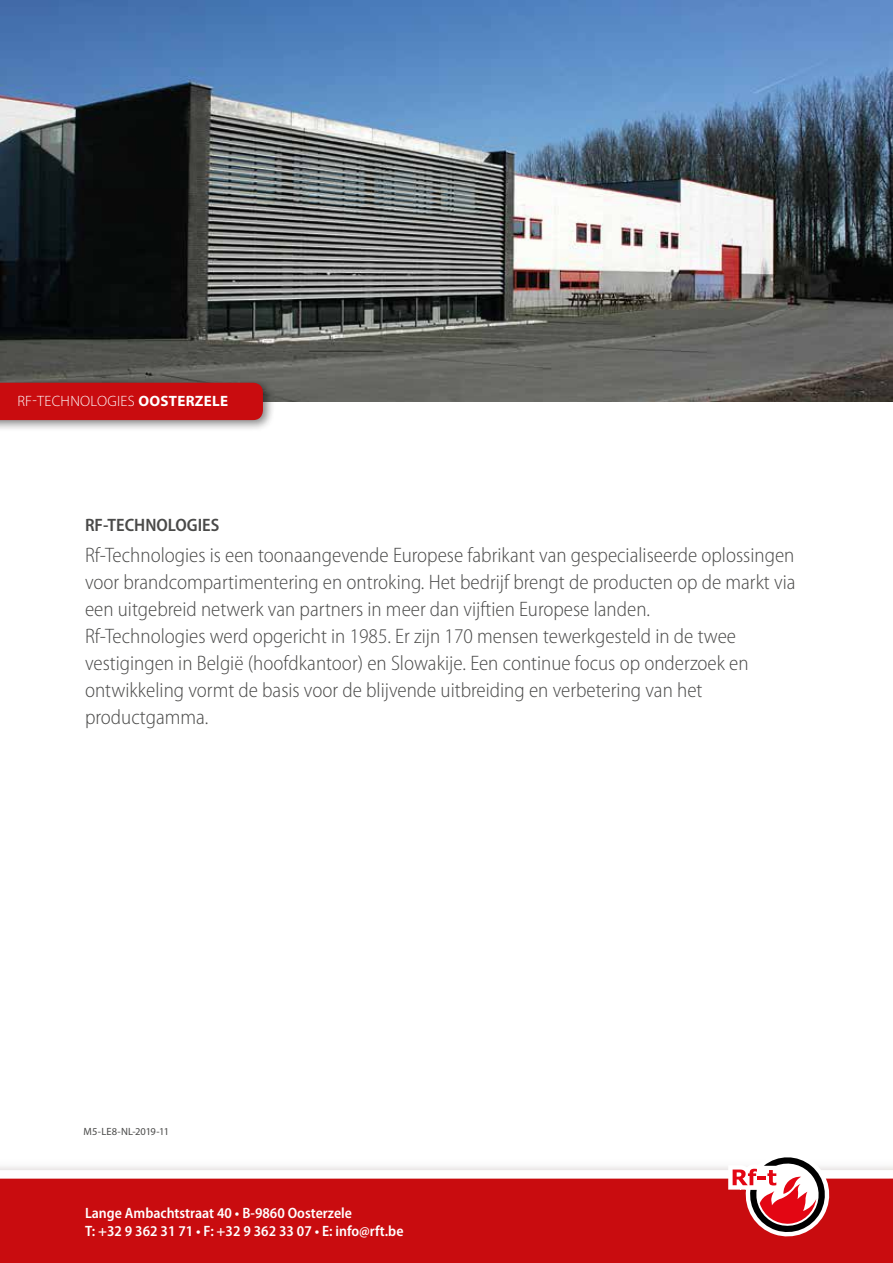
<style>
.page{position:relative;width:893px;height:1263px;background:#fff}
.page>*{position:absolute;margin:0;border:0;box-sizing:border-box;transform-origin:0 0}
.t1{font:300 semi-condensed 21px/27px "Myriad Pro";color:#4a4a49}
.t2{font:600 semi-condensed 18px "Myriad Pro";color:#4a4a49}
.t3{font:600 semi-condensed 15px/18px "Myriad Pro";color:#fff}
.t4{font:300 15px "Myriad Pro";letter-spacing:.02em;color:#fff}
.t5{font:10.5px "Myriad Pro";letter-spacing:-.03em;color:#4a4a49}
.s1{font-weight:700}
</style>
<div class="page">
<svg style="left:0;top:1166px;width:893px;height:97px;background:#cf292c"></svg>
<img style="left:0;top:0;width:893px;height:402px">
<div style="left:0;top:377px;width:275px;height:55px;background:#000;opacity:.5"></div>
<div style="left:0;top:383px;width:263px;height:37px;background:#c90c0f"></div>
<svg style="left:728px;top:1157px;width:101px;height:79px"></svg>
<p class="t4" style="left:17px;top:392px;width:212px">RF-TECHNOLOGIES <span class="s1">OOSTeRZELE</span></p>
<p class="t2" style="left:85px;top:513px;width:135px">RF-TECHNOLOGIES</p>
<p class="t1" style="left:85px;top:542px;width:712px">Rf-Technologies is een toonaangevende Europese fabrikant van gespecialiseerde oplossingen voor brandcompartimentering en ontroking. Het bedrijf brengt de producten op de markt via een uitgebreid netwerk van partners in meer dan vijftien Europese landen.<br>Rf-Technologies werd opgericht in 1985. Er zijn 170 mensen tewerkgesteld in de twee vestigingen in België (hoofdkantoor) en Slowakije. Een continue focus op onderzoek en ontwikkeling vormt de basis voor de blijvende uitbreiding en verbetering van het productgamma.</p>
<p class="t5" style="left:84px;top:1125px;width:87px">M5-LE8-NL-2019-11</p>
<p class="t3" style="left:85px;top:1203px;width:320px">Lange Ambachtstraat 40 • B-9860 Oosterzele<br>T: +32 9 362 31 71 • F: +32 9 362 33 07 • E: info@rft.be</p>
</div>
